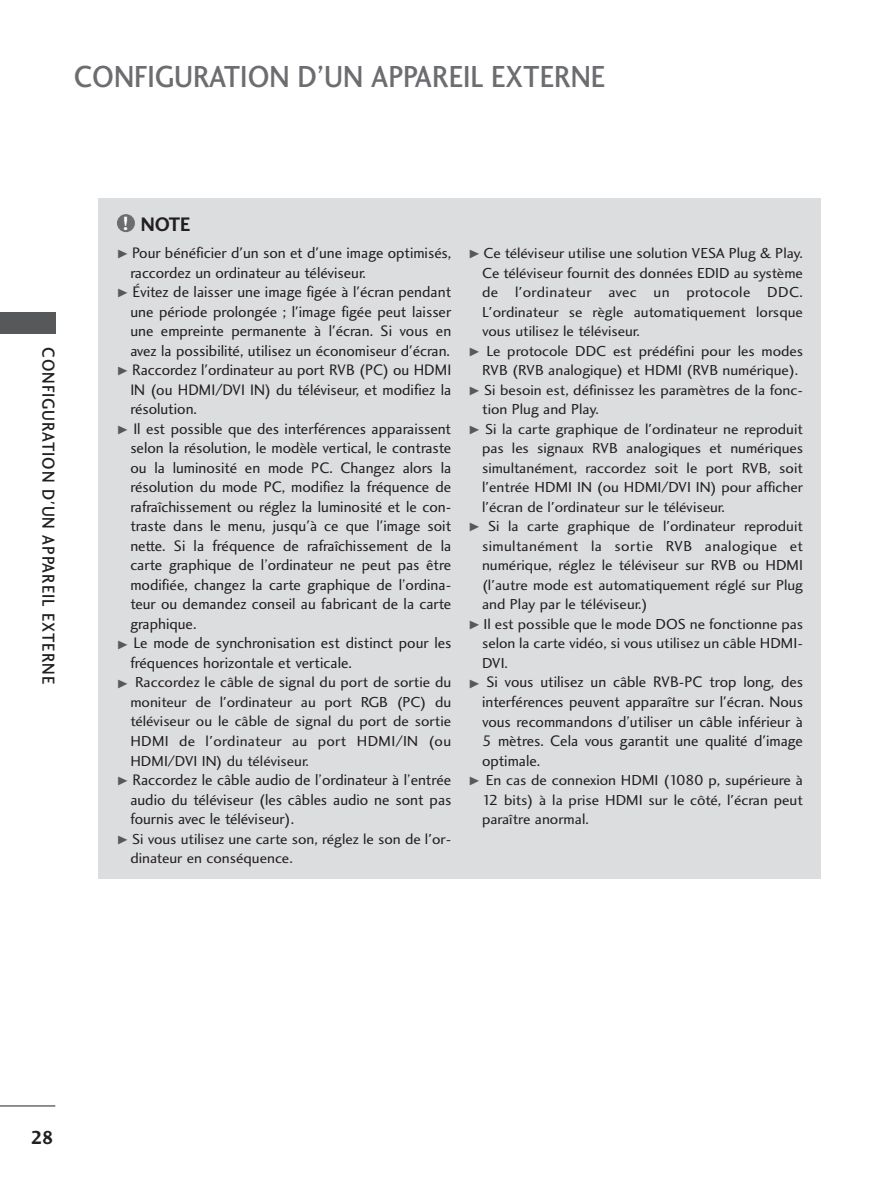
<style>
.page{position:relative;width:893px;height:1190px;background:#fff}
.page>*{position:absolute;margin:0;border:0;box-sizing:border-box;transform-origin:0 0}
.t1{font:31.5px "Charlotte Sans Medium Plain";color:#6c6d70;scale:.9 1}
.t2{font:20.25px "Charlotte Sans Bold Plain";color:#231f20;scale:.95 1}
.t3{font:19.5px "Charlotte Sans Bold Plain";color:#231f20}
.t4{font:18px "Charlotte Sans Medium Plain";letter-spacing:.06em;color:#231f20;scale:.9 1}
.t5{font:15.75px/19.5px "Charlotte Sans Book Plain";color:#231f20;text-align:justify}
.t6{font:15px/19.5px "Charlotte Sans Book Plain";color:#231f20;text-align:justify;scale:1.05 1}
.t7{font:15px "Charlotte Sans Book Plain";letter-spacing:.025em;color:#231f20;scale:1.05 1}
.s1{font-size:19.95px;color:#fff}
.s2{font-family:"FZDING33";font-size:10.05px;color:#57585a}
</style>
<div class="page">
<hr style="left:0;top:1105px;width:55px;height:1px;background:#231f20">
<div style="left:0;top:313px;width:55px;height:21px;background:#57585a"></div>
<div style="left:98px;top:198px;width:723px;height:681px;background:#dcdddf"></div>
<div style="left:117px;top:214px;width:18px;height:18px;background:#6c6d70;border-radius:50%"></div>
<h1 class="t1" style="left:74px;top:64px;width:592px">CONFIGURATION D’UN APPAREIL EXTERNE</h1>
<p class="t4" style="left:55px;top:347px;width:375px;rotate:90deg">CONFIGURATION D'UN APPAREIL EXTERNE</p>
<p class="t2" style="left:122px;top:217px;width:73px"><span class="s1">!</span> NOTE</p>
<p class="t5" style="left:118px;top:245px;width:335px"><span class="s2">G</span> Pour bénéficier d'un son et d'une image optimisés,</p>
<p class="t5" style="left:130px;top:264px;width:237px">raccordez un ordinateur au téléviseur.</p>
<p class="t5" style="left:118px;top:284px;width:335px"><span class="s2">G</span> Évitez de laisser une image figée à l'écran pendant</p>
<p class="t5" style="left:130px;top:303px;width:322px">une période prolongée ; l'image figée peut laisser</p>
<p class="t5" style="left:130px;top:323px;width:322px">une empreinte permanente à l'écran. Si vous en</p>
<p class="t5" style="left:130px;top:342px;width:321px">avez la possibilité, utilisez un économiseur d'écran.</p>
<p class="t5" style="left:118px;top:362px;width:335px"><span class="s2">G</span> Raccordez l'ordinateur au port RVB (PC) ou HDMI</p>
<p class="t5" style="left:130px;top:381px;width:322px">IN (ou HDMI/DVI IN) du téléviseur, et modifiez la</p>
<p class="t5" style="left:130px;top:401px;width:68px">résolution.</p>
<p class="t5" style="left:118px;top:420px;width:335px"><span class="s2">G</span> Il est possible que des interférences apparaissent</p>
<p class="t5" style="left:130px;top:440px;width:322px">selon la résolution, le modèle vertical, le contraste</p>
<p class="t5" style="left:130px;top:459px;width:322px">ou la luminosité en mode PC. Changez alors la</p>
<p class="t5" style="left:130px;top:479px;width:322px">résolution du mode PC, modifiez la fréquence de</p>
<p class="t5" style="left:130px;top:498px;width:322px">rafraîchissement ou réglez la luminosité et le con-</p>
<p class="t5" style="left:130px;top:518px;width:322px">traste dans le menu, jusqu'à ce que l'image soit</p>
<p class="t5" style="left:130px;top:537px;width:322px">nette. Si la fréquence de rafraîchissement de la</p>
<p class="t5" style="left:130px;top:557px;width:322px">carte graphique de l’ordinateur ne peut pas être</p>
<p class="t5" style="left:130px;top:576px;width:322px">modifiée, changez la carte graphique de l’ordina-</p>
<p class="t5" style="left:130px;top:596px;width:322px">teur ou demandez conseil au fabricant de la carte</p>
<p class="t5" style="left:130px;top:615px;width:68px">graphique.</p>
<p class="t5" style="left:118px;top:635px;width:335px"><span class="s2">G</span> Le mode de synchronisation est distinct pour les</p>
<p class="t5" style="left:130px;top:654px;width:223px">fréquences horizontale et verticale.</p>
<p class="t6" style="left:130px;top:674px;width:307px;text-indent:-13px"><span class="s2">G</span> Raccordez le câble de signal du port de sortie du moniteur de l'ordinateur au port RGB (PC) du téléviseur ou le câble de signal du port de sortie HDMI de l'ordinateur au port HDMI/IN (ou HDMI/DVI IN) du téléviseur.</p>
<p class="t5" style="left:130px;top:771px;width:322px;text-indent:-13px"><span class="s2">G</span> Raccordez le câble audio de l’ordinateur à l’entrée audio du téléviseur (les câbles audio ne sont pas fournis avec le téléviseur).</p>
<p class="t6" style="left:130px;top:830px;width:307px;text-indent:-13px"><span class="s2">G</span> Si vous utilisez une carte son, réglez le son de l'or&shy;dinateur en conséquence.</p>
<p class="t6" style="left:469px;top:245px;width:319px"><span class="s2">G</span> Ce téléviseur utilise une solution VESA Plug &amp; Play.</p>
<p class="t6" style="left:482px;top:264px;width:307px">Ce téléviseur fournit des données EDID au système</p>
<p class="t7" style="left:482px;top:287px;width:307px">de l'ordinateur avec un protocole DDC.</p>
<p class="t6" style="left:482px;top:303px;width:307px">L'ordinateur se règle automatiquement lorsque</p>
<p class="t6" style="left:482px;top:323px;width:152px">vous utilisez le téléviseur.</p>
<p class="t6" style="left:469px;top:342px;width:319px"><span class="s2">G</span> Le protocole DDC est prédéfini pour les modes</p>
<p class="t6" style="left:482px;top:362px;width:303px">RVB (RVB analogique) et HDMI (RVB numérique).</p>
<p class="t6" style="left:469px;top:381px;width:319px"><span class="s2">G</span> Si besoin est, définissez les paramètres de la fonc-</p>
<p class="t6" style="left:482px;top:401px;width:113px">tion Plug and Play.</p>
<p class="t6" style="left:469px;top:420px;width:319px"><span class="s2">G</span> Si la carte graphique de l'ordinateur ne reproduit</p>
<p class="t6" style="left:482px;top:440px;width:307px">pas les signaux RVB analogiques et numériques</p>
<p class="t6" style="left:482px;top:459px;width:307px">simultanément, raccordez soit le port RVB, soit</p>
<p class="t6" style="left:482px;top:479px;width:307px">l'entrée HDMI IN (ou HDMI/DVI IN) pour afficher</p>
<p class="t6" style="left:482px;top:498px;width:233px">l'écran de l'ordinateur sur le téléviseur.</p>
<p class="t6" style="left:469px;top:518px;width:319px"><span class="s2">G</span> Si la carte graphique de l'ordinateur reproduit</p>
<p class="t7" style="left:482px;top:540px;width:307px">simultanément la sortie RVB analogique et</p>
<p class="t6" style="left:482px;top:557px;width:307px">numérique, réglez le téléviseur sur RVB ou HDMI</p>
<p class="t6" style="left:482px;top:576px;width:307px">(l'autre mode est automatiquement réglé sur Plug</p>
<p class="t6" style="left:482px;top:596px;width:159px">and Play par le téléviseur.)</p>
<p class="t6" style="left:469px;top:615px;width:319px"><span class="s2">G</span> Il est possible que le mode DOS ne fonctionne pas</p>
<p class="t6" style="left:482px;top:635px;width:307px">selon la carte vidéo, si vous utilisez un câble HDMI-</p>
<p class="t6" style="left:482px;top:654px;width:26px">DVI.</p>
<p class="t5" style="left:482px;top:674px;width:322px;text-indent:-13px"><span class="s2">G</span> Si vous utilisez un câble RVB-PC trop long, des interférences peuvent apparaître sur l'écran. Nous vous recommandons d’utiliser un câble inférieur à 5 mètres. Cela vous garantit une qualité d'image optimale.</p>
<p class="t6" style="left:482px;top:771px;width:307px;text-indent:-13px"><span class="s2">G</span> En cas de connexion HDMI (1080 p, supérieure à 12 bits) à la prise HDMI sur le côté, l'écran peut paraître anormal.</p>
<p class="t3" style="left:31px;top:1129px;width:25px">28</p>
</div>
